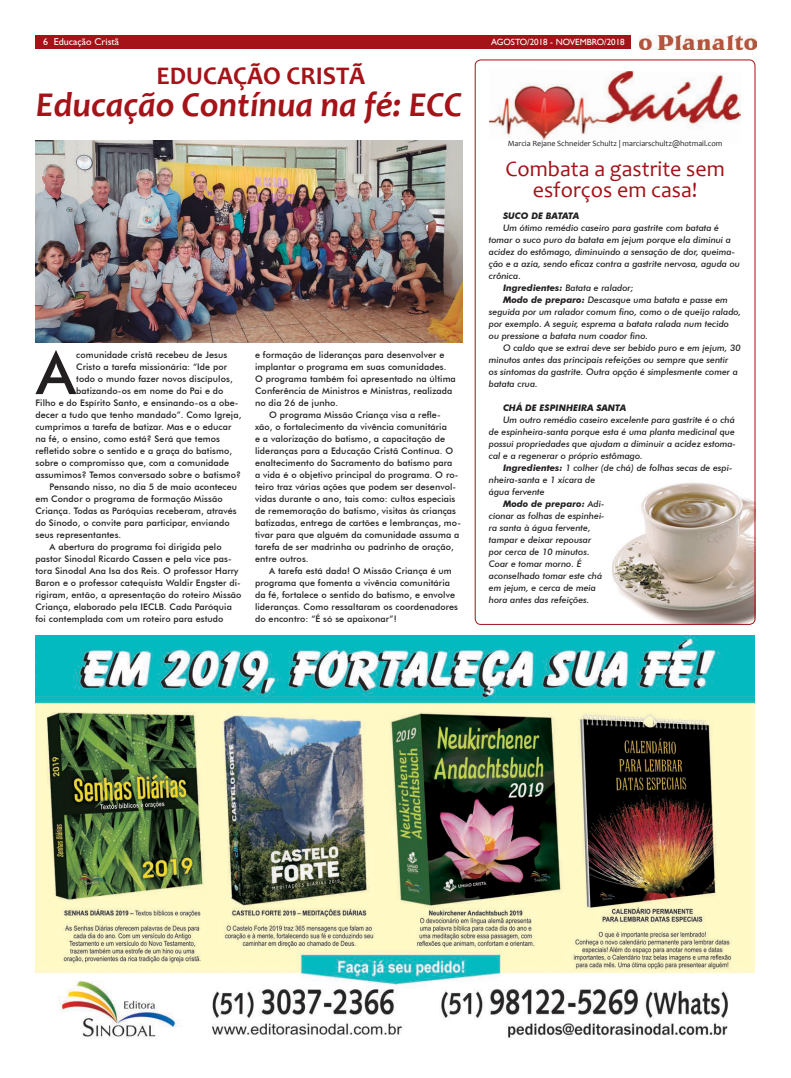
<style>
.page{position:relative;width:791px;height:1078px;background:#fff}
.page>*{position:absolute;margin:0;border:0;box-sizing:border-box;transform-origin:0 0}
.t1{font:500 59.4px "Futura BT";color:#231f20}
.t2{font:italic 700 35px "Candara";color:#a31318}
.t3{font:700 25.5px "Candara";color:#a31318}
.t4{font:22px/21px "Candara";color:#a31318;text-align:center}
.t5{font:10px "Gill Sans";color:#fff}
.Jornal_-_Númeração{font:500 9px/12px "Futura BT";letter-spacing:.01em;color:#231f20}
.t6{font:italic 500 9px/12px "Futura BT";color:#231f20}
.t7{font:italic 700 9px "Futura BT";color:#231f20}
.t8{font:9px "Gill Sans";color:#fff}
.t9{font:8px "Candara";color:#231f20}
.s1{font-weight:700}
.s2{font-weight:500}
</style>
<div class="page">
<img style="left:612px;top:482px;width:143px;height:142px">
<div style="left:475px;top:59px;width:280px;height:565px;border:1px solid #a31318;border-radius:6px"></div>
<div style="left:35px;top:35px;width:596px;height:14px;background:#a31318"></div>
<img style="left:639px;top:35px;width:117px;height:15px">
<img style="left:489px;top:71px;width:252px;height:69px">
<img style="left:35px;top:140px;width:428px;height:202px">
<img style="left:35px;top:635px;width:719px;height:404px">
<p class="t5" style="left:43px;top:36px;width:77px">6 Educação Cristã</p>
<p class="t8" style="left:491px;top:37px;width:135px">AGOSTO/2018 - NOVEMBRO/2018</p>
<p class="t3" style="left:156px;top:60px;width:210px">EDUCAÇÃO CRISTÃ</p>
<p class="t2" style="left:36px;top:83px;width:428px">Educação Contínua na fé: ECC</p>
<p class="t1" style="left:36px;top:337px;width:41px">A</p>
<p class="Jornal_-_Númeração" style="left:76px;top:349px;width:153px">comunidade cristã recebeu de Jesus<br>Cristo a tarefa missionária: “Ide por</p>
<p class="Jornal_-_Númeração" style="left:76px;top:373px;width:158px">todo o mundo fazer novos discípulos, batizando-os em nome do Pai e do</p>
<p class="Jornal_-_Númeração" style="left:35px;top:396px;width:205px">Filho e do Espírito Santo, e ensinando-os a obe-</p>
<p class="Jornal_-_Númeração" style="left:35px;top:408px;width:208px">decer a tudo que tenho mandado”. Como Igreja,</p>
<p class="Jornal_-_Númeração" style="left:35px;top:420px;width:197px">cumprimos a tarefa de batizar. Mas e o educar</p>
<p class="Jornal_-_Númeração" style="left:35px;top:432px;width:186px">na fé, o ensino, como está? Será que temos</p>
<p class="Jornal_-_Númeração" style="left:35px;top:444px;width:198px">refletido sobre o sentido e a graça do batismo,</p>
<p class="Jornal_-_Númeração" style="left:35px;top:456px;width:195px">sobre o compromisso que, com a comunidade</p>
<p class="Jornal_-_Númeração" style="left:35px;top:468px;width:207px">assumimos? Temos conversado sobre o batismo?</p>
<p class="Jornal_-_Númeração" style="left:50px;top:480px;width:189px">Pensando nisso, no dia 5 de maio aconteceu</p>
<p class="Jornal_-_Númeração" style="left:35px;top:492px;width:189px">em Condor o programa de formação Missão</p>
<p class="Jornal_-_Númeração" style="left:35px;top:504px;width:203px">Criança. Todas as Paróquias receberam, através</p>
<p class="Jornal_-_Númeração" style="left:35px;top:516px;width:196px">do Sínodo, o convite para participar, enviando</p>
<p class="Jornal_-_Númeração" style="left:35px;top:528px;width:87px">seus representantes.</p>
<p class="Jornal_-_Númeração" style="left:50px;top:540px;width:174px">A abertura do programa foi dirigida pelo</p>
<p class="Jornal_-_Númeração" style="left:35px;top:552px;width:198px">pastor Sinodal Ricardo Cassen e pela vice pas-</p>
<p class="Jornal_-_Númeração" style="left:35px;top:564px;width:205px">tora Sinodal Ana Isa dos Reis. O professor Harry</p>
<p class="Jornal_-_Númeração" style="left:35px;top:576px;width:207px">Baron e o professor catequista Waldir Engster di-</p>
<p class="Jornal_-_Númeração" style="left:35px;top:588px;width:208px">rigiram, então, a apresentação do roteiro Missão<br>Criança, elaborado pela IECLB. Cada Paróquia foi contemplada com um roteiro para estudo</p>
<p class="Jornal_-_Númeração" style="left:255px;top:348px;width:202px">e formação de lideranças para desenvolver e implantar o programa em suas comunidades.<br>O programa também foi apresentado na última Conferência de Ministros e Ministras, realizada</p>
<p class="Jornal_-_Númeração" style="left:255px;top:396px;width:85px">no dia 26 de junho.</p>
<p class="Jornal_-_Númeração" style="left:269px;top:408px;width:173px">O programa Missão Criança visa a refle-</p>
<p class="Jornal_-_Númeração" style="left:255px;top:420px;width:193px">xão, o fortalecimento da vivência comunitária</p>
<p class="Jornal_-_Númeração" style="left:255px;top:432px;width:191px">e a valorização do batismo, a capacitação de</p>
<p class="Jornal_-_Númeração" style="left:255px;top:444px;width:200px">lideranças para a Educação Cristã Contínua. O</p>
<p class="Jornal_-_Númeração" style="left:255px;top:456px;width:199px">enaltecimento do Sacramento do batismo para</p>
<p class="Jornal_-_Númeração" style="left:255px;top:468px;width:205px">a vida é o objetivo principal do programa. O ro-</p>
<p class="Jornal_-_Númeração" style="left:255px;top:480px;width:208px">teiro traz várias ações que podem ser desenvol&shy;vidas durante o ano, tais como: cultos especiais de rememoração do batismo, visitas às crianças batizadas, entrega de cartões e lembranças, mo&shy;tivar para que alguém da comunidade assuma a tarefa de ser madrinha ou padrinho de oração, entre outros.</p>
<p class="Jornal_-_Númeração" style="left:255px;top:564px;width:204px;text-indent:14px">A tarefa está dada! O Missão Criança é um programa que fomenta a vivência comunitária da fé, fortalece o sentido do batismo, e envolve lideranças. Como ressaltaram os coordenadores do encontro: “É só se apaixonar”!</p>
<p class="t9" style="left:508px;top:138px;width:216px">Marcia Rejane Schneider Schultz | marciarschultz@hotmail.com</p>
<p class="t4" style="left:505px;top:158px;width:221px">Combata a gastrite sem esforços em casa!</p>
<p class="t7" style="left:503px;top:210px;width:78px">SUCO DE BATATA</p>
<p class="t6" style="left:503px;top:221px;width:218px">Um ótimo remédio caseiro para gastrite com batata é</p>
<p class="t6" style="left:489px;top:233px;width:244px">tomar o suco puro da batata em jejum porque ela diminui a</p>
<p class="t6" style="left:489px;top:245px;width:248px">acidez do estômago, diminuindo a sensação de dor, queima-</p>
<p class="t6" style="left:489px;top:257px;width:253px">ção e a azia, sendo eficaz contra a gastrite nervosa, aguda ou</p>
<p class="t6" style="left:489px;top:269px;width:34px">crônica.</p>
<p class="t6" style="left:503px;top:281px;width:132px"><span class="s1">Ingredientes:</span> Batata e ralador;</p>
<p class="t6" style="left:503px;top:293px;width:226px"><span class="s1">Modo de preparo:</span> Descasque uma batata e passe em</p>
<p class="t6" style="left:489px;top:305px;width:254px">seguida por um ralador comum fino, como o de queijo ralado,</p>
<p class="t6" style="left:489px;top:317px;width:242px">por exemplo. A seguir, esprema a batata ralada num tecido</p>
<p class="t6" style="left:489px;top:329px;width:161px">ou pressione a batata num coador fino.</p>
<p class="t6" style="left:503px;top:341px;width:239px">O caldo que se extrai deve ser bebido puro e em jejum, 30</p>
<p class="t6" style="left:489px;top:353px;width:241px">minutos antes das principais refeições ou sempre que sentir</p>
<p class="t6" style="left:489px;top:365px;width:250px">os sintomas da gastrite. Outra opção é simplesmente comer a batata crua.</p>
<p class="t7" style="left:503px;top:402px;width:124px">CHÁ DE ESPINHEIRA SANTA</p>
<p class="t6" style="left:503px;top:413px;width:233px">Um outro remédio caseiro excelente para gastrite é o chá</p>
<p class="t6" style="left:489px;top:425px;width:248px">de espinheira-santa porque esta é uma planta medicinal que</p>
<p class="t6" style="left:489px;top:437px;width:248px">possui propriedades que ajudam a diminuir a acidez estoma-</p>
<p class="t6" style="left:489px;top:449px;width:155px">cal e a regenerar o próprio estômago.</p>
<p class="t6" style="left:503px;top:461px;width:231px"><span class="s1">Ingredientes:</span> 1 colher (de chá) de folhas secas de espi-</p>
<p class="t6" style="left:489px;top:473px;width:108px">nheira-santa e 1 xícara de</p>
<p class="t6" style="left:489px;top:485px;width:57px">água fervente</p>
<p class="t7" style="left:503px;top:498px;width:103px">Modo de preparo: <span class="s2">Adi-</span></p>
<p class="t6" style="left:489px;top:509px;width:117px">cionar as folhas de espinhei-</p>
<p class="t6" style="left:489px;top:521px;width:103px">ra santa à água fervente,</p>
<p class="t6" style="left:489px;top:533px;width:104px">tampar e deixar repousar</p>
<p class="t6" style="left:489px;top:545px;width:102px">por cerca de 10 minutos.</p>
<p class="t6" style="left:489px;top:557px;width:94px">Coar e tomar morno. É</p>
<p class="t6" style="left:489px;top:569px;width:115px">aconselhado tomar este chá</p>
<p class="t6" style="left:489px;top:581px;width:109px">em jejum, e cerca de meia</p>
<p class="t6" style="left:489px;top:593px;width:102px">hora antes das refeições.</p>
</div>
